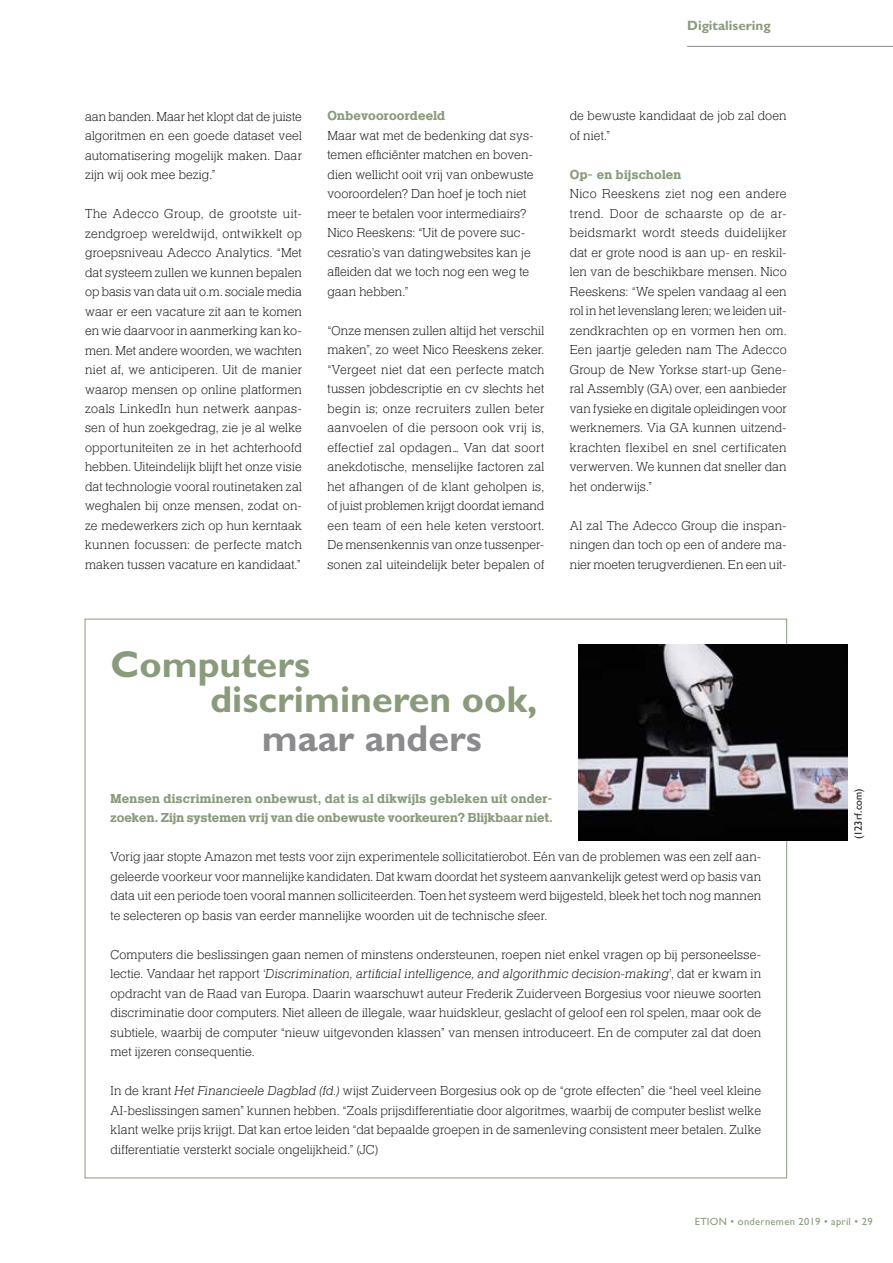
<style>
.page{position:relative;width:893px;height:1263px;background:#fff}
.page>*{position:absolute;margin:0;border:0;box-sizing:border-box;transform-origin:0 0}
.t1{font:700 37.5px "Gill Sans Std";color:#8a9b7c}
.t2{font:700 37.5px "Gill Sans Std";color:#8b8a8c}
.t3{font:300 13.5px/19.5px "Helserif";letter-spacing:.005em;color:#1d1d1b;text-align:justify}
.t4{font:700 13.5px/19.5px "Helserif";letter-spacing:.01em;color:#8a9b7c}
.t5{font:700 13.5px "Gill Sans Std";color:#8a9b7c}
.t6{font:10.5px "Gill Sans Std";letter-spacing:.03em;color:#8a9b7c}
.t7{font:10.5px "Gill Sans";letter-spacing:.015em;color:#1d1d1b}
.s1{font-style:italic}
</style>
<div class="page">
<hr style="left:687px;top:46px;width:206px;height:1px;background:#8b8a8c">
<img style="left:578px;top:644px;width:269px;height:196px">
<p class="t5" style="left:687px;top:18px;width:85px">Digitalisering</p>
<p class="t3" style="left:85px;top:107px;width:218px">aan banden. Maar het klopt dat de juiste algoritmen en een goede dataset veel automatisering mogelijk maken. Daar zijn wij ook mee bezig.”</p>
<p class="t3" style="left:85px;top:204px;width:218px">The Adecco Group, de grootste uit&shy;zendgroep wereldwijd, ontwikkelt op groepsniveau Adecco Analytics. “Met dat systeem zullen we kunnen bepalen op basis van data uit o.m. sociale media waar er een vacature zit aan te komen en wie daarvoor in aanmerking kan ko&shy;men. Met andere woorden, we wachten niet af, we anticiperen. Uit de manier waarop mensen op online platformen zoals LinkedIn hun netwerk aanpas&shy;sen of hun zoekgedrag, zie je al welke opportuniteiten ze in het achterhoofd hebben. Uiteindelijk blijft het onze visie dat technologie vooral routinetaken zal weghalen bij onze mensen, zodat on&shy;ze medewerkers zich op hun kerntaak kunnen focussen: de perfecte match maken tussen vacature en kandidaat.”</p>
<p class="t4" style="left:327px;top:107px;width:119px">Onbevooroordeeld</p>
<p class="t3" style="left:327px;top:126px;width:208px;text-align:left">Maar wat met de bedenking dat sys&shy;temen efficiënter matchen en boven&shy;dien wellicht ooit vrij van onbewuste vooroordelen? Dan hoef je toch niet meer te betalen voor intermediairs?<br>Nico Reeskens: “Uit de povere suc&shy;cesratio’s van datingwebsites kan je afleiden dat we toch nog een weg te gaan hebben.”</p>
<p class="t3" style="left:327px;top:321px;width:218px">“Onze mensen zullen altijd het verschil maken”, zo weet Nico Reeskens zeker. “Vergeet niet dat een perfecte match tussen jobdescriptie en cv slechts het begin is; onze recruiters zullen beter aanvoelen of die persoon ook vrij is, effectief zal opdagen… Van dat soort anekdotische, menselijke factoren zal het afhangen of de klant geholpen is, of juist problemen krijgt doordat iemand een team of een hele keten verstoort.<br>De mensenkennis van onze tussenper&shy;sonen zal uiteindelijk beter bepalen of</p>
<p class="t3" style="left:570px;top:107px;width:218px">de bewuste kandidaat de job zal doen of niet.”</p>
<p class="t4" style="left:570px;top:165px;width:113px">Op- en bijscholen</p>
<p class="t3" style="left:570px;top:185px;width:218px">Nico Reeskens ziet nog een andere trend. Door de schaarste op de ar&shy;beidsmarkt wordt steeds duidelijker dat er grote nood is aan up- en reskil&shy;len van de beschikbare mensen. Nico Reeskens: “We spelen vandaag al een rol in het levenslang leren; we leiden uit&shy;zendkrachten op en vormen hen om.<br>Een jaartje geleden nam The Adecco Group de New Yorkse start-up Gene&shy;ral Assembly (GA) over, een aanbieder van fysieke en digitale opleidingen voor werknemers. Via GA kunnen uitzend&shy;krachten flexibel en snel certificaten verwerven. We kunnen dat sneller dan het onderwijs.”</p>
<p class="t3" style="left:570px;top:516px;width:218px">Al zal The Adecco Group die inspan&shy;ningen dan toch op een of andere ma&shy;nier moeten terugverdienen. En een uit-</p>
<h1 class="t1" style="left:111px;top:642px;width:201px">Computers</h1>
<h1 class="t2" style="left:262px;top:716px;width:222px">maar anders</h1>
<h1 class="t1" style="left:210px;top:677px;width:328px">discrimineren ook,</h1>
<p class="t4" style="left:111px;top:789px;width:444px">Mensen discrimineren onbewust, dat is al dikwijls gebleken uit onder&shy;zoeken. Zijn systemen vrij van die onbewuste voorkeuren? Blijkbaar niet.</p>
<p class="t3" style="left:111px;top:848px;width:652px">Vorig jaar stopte Amazon met tests voor zijn experimentele sollicitatierobot. Eén van de problemen was een zelf aan&shy;geleerde voorkeur voor mannelijke kandidaten. Dat kwam doordat het systeem aanvankelijk getest werd op basis van data uit een periode toen vooral mannen solliciteerden. Toen het systeem werd bijgesteld, bleek het toch nog mannen te selecteren op basis van eerder mannelijke woorden uit de technische sfeer.</p>
<p class="t3" style="left:111px;top:945px;width:652px">Computers die beslissingen gaan nemen of minstens ondersteunen, roepen niet enkel vragen op bij personeelsse&shy;lectie. Vandaar het rapport ‘<span class="s1">Discrimination, artificial intelligence, and algorithmic decision-making</span>’, dat er kwam in opdracht van de Raad van Europa. Daarin waarschuwt auteur Frederik Zuiderveen Borgesius voor nieuwe soorten discriminatie door computers. Niet alleen de illegale, waar huidskleur, geslacht of geloof een rol spelen, maar ook de subtiele, waarbij de computer “nieuw uitgevonden klassen” van mensen introduceert. En de computer zal dat doen met ijzeren consequentie.</p>
<p class="t3" style="left:111px;top:1082px;width:652px">In de krant <span class="s1">Het Financieele Dagblad (fd.)</span> wijst Zuiderveen Borgesius ook op de “grote effecten” die “heel veel kleine AI-beslissingen samen” kunnen hebben. “Zoals prijsdifferentiatie door algoritmes, waarbij de computer beslist welke klant welke prijs krijgt. Dat kan ertoe leiden “dat bepaalde groepen in de samenleving consistent meer betalen. Zulke differentiatie versterkt sociale ongelijkheid.” (JC)</p>
<p class="t7" style="left:852px;top:839px;width:52px;rotate:-90deg">(123rf.com)</p>
<p class="t6" style="left:695px;top:1215px;width:179px">ETION • ondernemen 2019 • april • 29</p>
</div>
